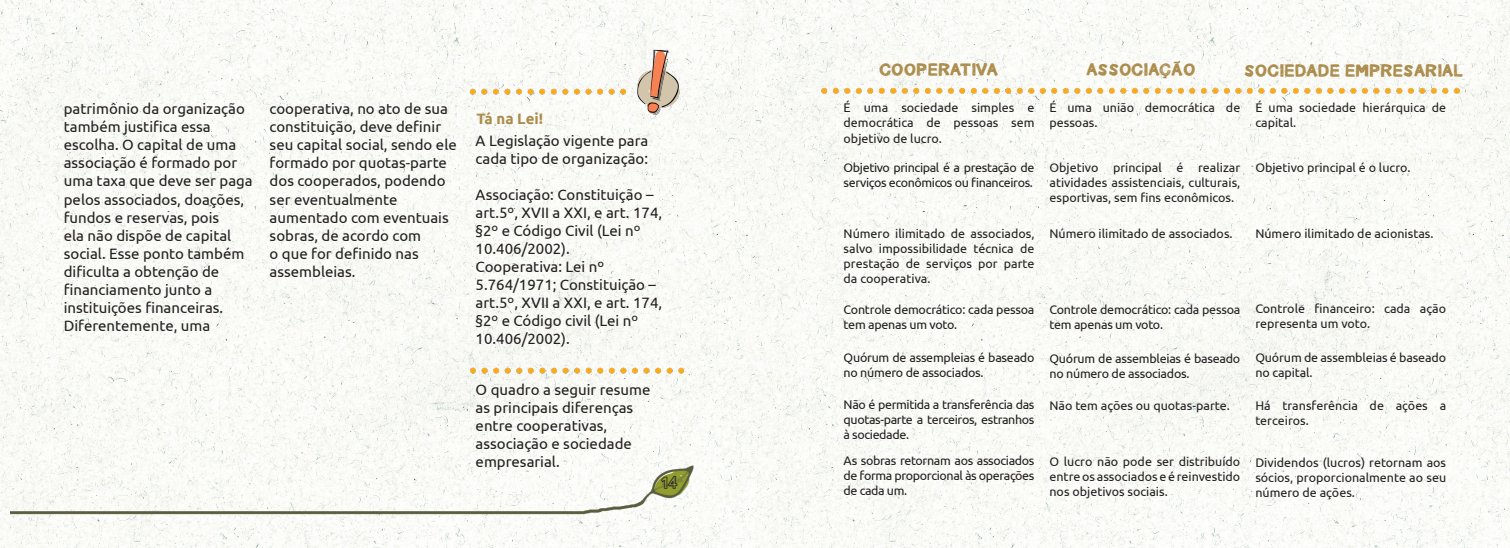
<style>
.page{position:relative;width:1510px;height:548px;background:#fff}
.page>*{position:absolute;margin:0;border:0;box-sizing:border-box;transform-origin:0 0}
.t1{font:15px/18px "Ubuntu";color:#231f20}
.t2{font:15px "Carnetdevoyage";color:#ab8c4c}
.t3{font:700 15px "Ubuntu";color:#ab8c4c}
.t4{font:15px "Carnetdevoyage";color:#231f20}
.t5{font:12.5px/15px "Ubuntu";color:#231f20;text-align:justify}
.t6{font:12.5px/15px "Ubuntu";letter-spacing:-.02em;color:#231f20}
.t7{font:12.5px/15px "Ubuntu";letter-spacing:-.03em;color:#231f20}
</style>
<div class="page">
<img style="left:0;top:0;width:1509px;height:547px">
<img style="left:631px;top:43px;width:58px;height:75px">
<img style="left:465px;top:85px;width:166px;height:53px">
<img style="left:465px;top:364px;width:219px;height:52px">
<img style="left:819px;top:76px;width:646px;height:61px">
<img style="left:11px;top:458px;width:744px;height:79px">
<p class="t1" style="left:64px;top:99px;width:190px">patrimônio da organização também justifica essa escolha. O capital de uma associação é formado por uma taxa que deve ser paga pelos associados, doações, fundos e reservas, pois<br>ela não dispõe de capital social. Esse ponto também dificulta a obtenção de financiamento junto a instituições financeiras.</p>
<p class="t1" style="left:64px;top:315px;width:148px">Diferentemente, uma</p>
<p class="t1" style="left:270px;top:99px;width:189px">cooperativa, no ato de sua constituição, deve definir seu capital social, sendo ele formado por quotas-parte dos cooperados, podendo ser eventualmente aumentado com eventuais sobras, de acordo com<br>o que for definido nas assembleias.</p>
<p class="t3" style="left:476px;top:110px;width:68px">Tá na Lei!</p>
<p class="t1" style="left:475px;top:131px;width:174px">A Legislação vigente para cada tipo de organização:</p>
<p class="t1" style="left:475px;top:185px;width:188px">Associação: Constituição – art.5º, XVII a XXI, e art. 174, §2º e Código Civil (Lei nº<br>10.406/2002).</p>
<p class="t1" style="left:475px;top:257px;width:188px">Cooperativa: Lei nº<br>5.764/1971; Constituição – art.5º, XVII a XXI, e art. 174, §2º e Código civil (Lei nº<br>10.406/2002).</p>
<p class="t1" style="left:475px;top:380px;width:176px">O quadro a seguir resume as principais diferenças entre cooperativas, associação e sociedade empresarial.</p>
<p class="t4" style="left:661px;top:471px;width:19px">14</p>
<p class="t2" style="left:879px;top:58px;width:120px">COOPERATIVA</p>
<p class="t2" style="left:1086px;top:58px;width:111px">ASSOCIAÇÃO</p>
<p class="t2" style="left:1244px;top:59px;width:221px">SOCIEDADE EMPRESARIAL</p>
<p class="t5" style="left:843px;top:100px;width:192px">É uma sociedade simples e democrática de pessoas sem objetivo de lucro.</p>
<p class="t5" style="left:1049px;top:100px;width:192px">É uma união democrática de pessoas.</p>
<p class="t5" style="left:1255px;top:100px;width:192px">É uma sociedade hierárquica de capital.</p>
<p class="t7" style="left:843px;top:159px;width:192px">Objetivo principal é a prestação de serviços econômicos ou financeiros.</p>
<p class="t5" style="left:843px;top:225px;width:192px">Número ilimitado de associados, salvo impossibilidade técnica de prestação de serviços por parte da cooperativa.</p>
<p class="t6" style="left:843px;top:301px;width:192px">Controle democrático: cada pessoa tem apenas um voto.</p>
<p class="t6" style="left:843px;top:349px;width:192px">Quórum de assempleias é baseado no número de associados.</p>
<p class="t5" style="left:843px;top:396px;width:192px">Não é permitida a transferência das quotas-parte a terceiros, estranhos à sociedade.</p>
<p class="t5" style="left:843px;top:452px;width:192px">As sobras retornam aos associados de forma proporcional às operações de cada um.</p>
<p class="t5" style="left:1049px;top:159px;width:192px">Objetivo principal é realizar atividades assistenciais, culturais, esportivas, sem fins econômicos.</p>
<p class="t5" style="left:1049px;top:225px;width:185px">Número ilimitado de associados.</p>
<p class="t5" style="left:1255px;top:159px;width:157px">Objetivo principal é o lucro.</p>
<p class="t5" style="left:1255px;top:225px;width:180px">Número ilimitado de acionistas.</p>
<p class="t5" style="left:1255px;top:300px;width:192px">Controle financeiro: cada ação representa um voto.</p>
<p class="t5" style="left:1255px;top:349px;width:192px">Quórum de assembleias é baseado no capital.</p>
<p class="t5" style="left:1255px;top:397px;width:192px">Há transferência de ações a terceiros.</p>
<p class="t5" style="left:1255px;top:454px;width:192px">Dividendos (lucros) retornam aos sócios, proporcionalmente ao seu número de ações.</p>
<p class="t6" style="left:1049px;top:301px;width:192px">Controle democrático: cada pessoa tem apenas um voto.</p>
<p class="t6" style="left:1049px;top:350px;width:192px">Quórum de assembleias é baseado no número de associados.</p>
<p class="t5" style="left:1049px;top:397px;width:182px">Não tem ações ou quotas-parte.</p>
<p class="t5" style="left:1049px;top:454px;width:192px">O lucro não pode ser distribuído entre os associados e é reinvestido nos objetivos sociais.</p>
</div>
